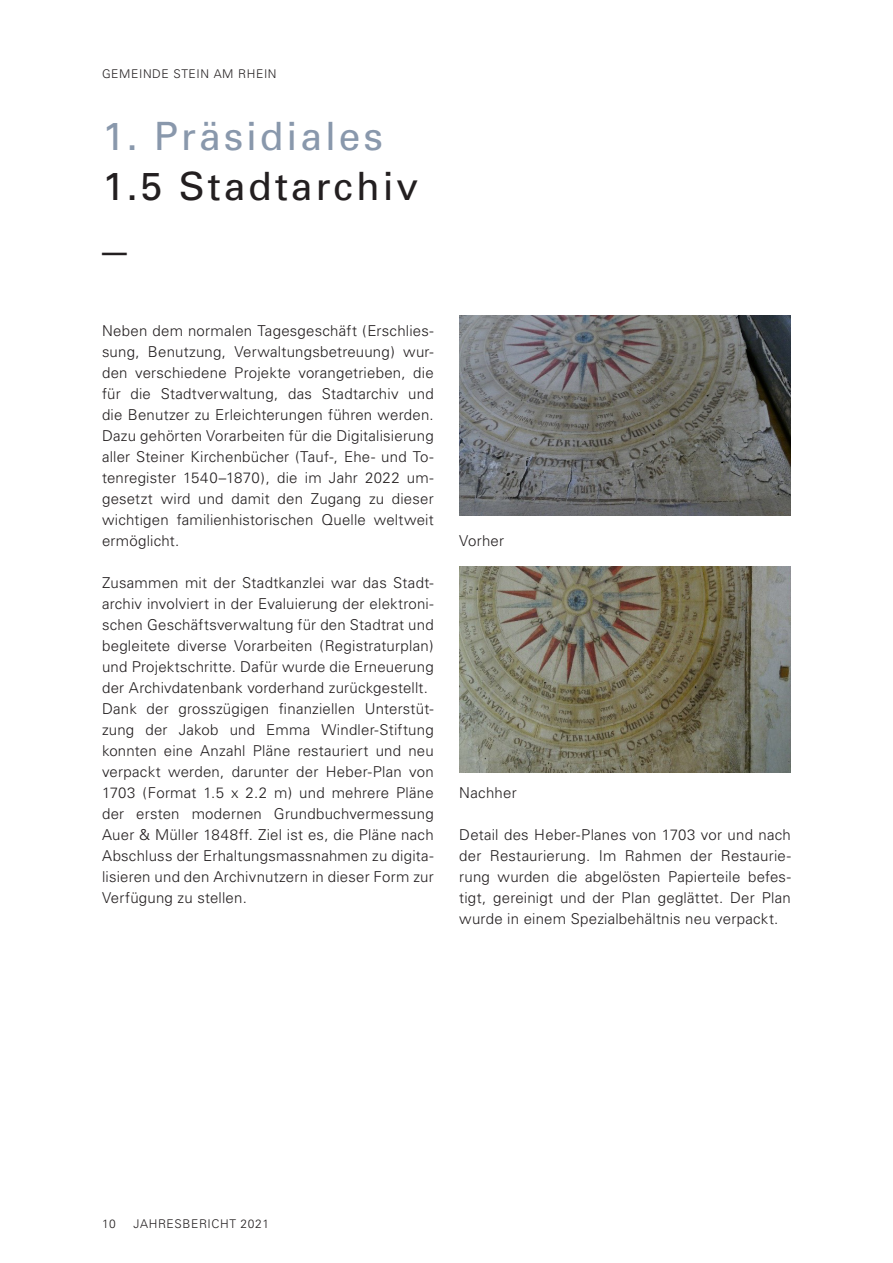
<style>
.page{position:relative;width:893px;height:1263px;background:#fff}
.page>*{position:absolute;margin:0;border:0;box-sizing:border-box;transform-origin:0 0}
.t1{font:49.5px "Univers";color:#231f20}
.t2{font:39px/49.5px "Univers";letter-spacing:.075em;color:#231f20}
.Lauftext{font:300 15px/21px "Univers";letter-spacing:.015em;color:#231f20;text-align:justify}
.t3{font:300 12px "Univers";letter-spacing:.05em;color:#231f20}
.s1{color:#8998ac}
</style>
<div class="page">
<img style="left:459px;top:315px;width:332px;height:200px">
<img style="left:459px;top:566px;width:332px;height:207px">
<p class="t3" style="left:102px;top:66px;width:176px">GEMEINDE STEIN AM RHEIN</p>
<p class="t2" style="left:102px;top:112px;width:318px"><span class="s1">1. Präsidiales<br></span>1.5 Stadtarchiv</p>
<p class="t1" style="left:102px;top:203px;width:26px">_</p>
<p class="Lauftext" style="left:102px;top:320px;width:333px">Neben dem normalen Tagesgeschäft (Erschlies&shy;sung, Benutzung, Verwaltungsbetreuung) wur&shy;den verschiedene Projekte vorangetrieben, die für die Stadtverwaltung, das Stadtarchiv und die Benutzer zu Erleichterungen führen werden.<br>Dazu gehörten Vorarbeiten für die Digitalisierung aller Steiner Kirchenbücher (Tauf-, Ehe- und To&shy;tenregister 1540–1870), die im Jahr 2022 um&shy;gesetzt wird und damit den Zugang zu dieser wichtigen familienhistorischen Quelle weltweit ermöglicht.</p>
<p class="Lauftext" style="left:102px;top:572px;width:333px">Zusammen mit der Stadtkanzlei war das Stadt&shy;archiv involviert in der Evaluierung der elektroni&shy;schen Geschäftsverwaltung für den Stadtrat und begleitete diverse Vorarbeiten (Registraturplan) und Projektschritte. Dafür wurde die Erneuerung der Archivdatenbank vorderhand zurückgestellt.</p>
<p class="Lauftext" style="left:102px;top:698px;width:333px">Dank der grosszügigen finanziellen Unterstüt&shy;zung der Jakob und Emma Windler-Stiftung konnten eine Anzahl Pläne restauriert und neu verpackt werden, darunter der Heber-Plan von 1703 (Format 1.5 x 2.2 m) und mehrere Pläne der ersten modernen Grundbuchvermessung Auer &amp; Müller 1848ff. Ziel ist es, die Pläne nach Abschluss der Erhaltungsmassnahmen zu digita&shy;lisieren und den Archivnutzern in dieser Form zur Verfügung zu stellen.</p>
<p class="Lauftext" style="left:459px;top:530px;width:46px">Vorher</p>
<p class="Lauftext" style="left:459px;top:782px;width:59px">Nachher</p>
<p class="Lauftext" style="left:459px;top:824px;width:333px">Detail des Heber-Planes von 1703 vor und nach der Restaurierung. Im Rahmen der Restaurie&shy;rung wurden die abgelösten Papierteile befes&shy;tigt, gereinigt und der Plan geglättet. Der Plan wurde in einem Spezialbehältnis neu verpackt.</p>
<p class="t3" style="left:102px;top:1216px;width:15px">10</p>
<p class="t3" style="left:134px;top:1216px;width:137px">JAHRESBERICHT 2021</p>
</div>
